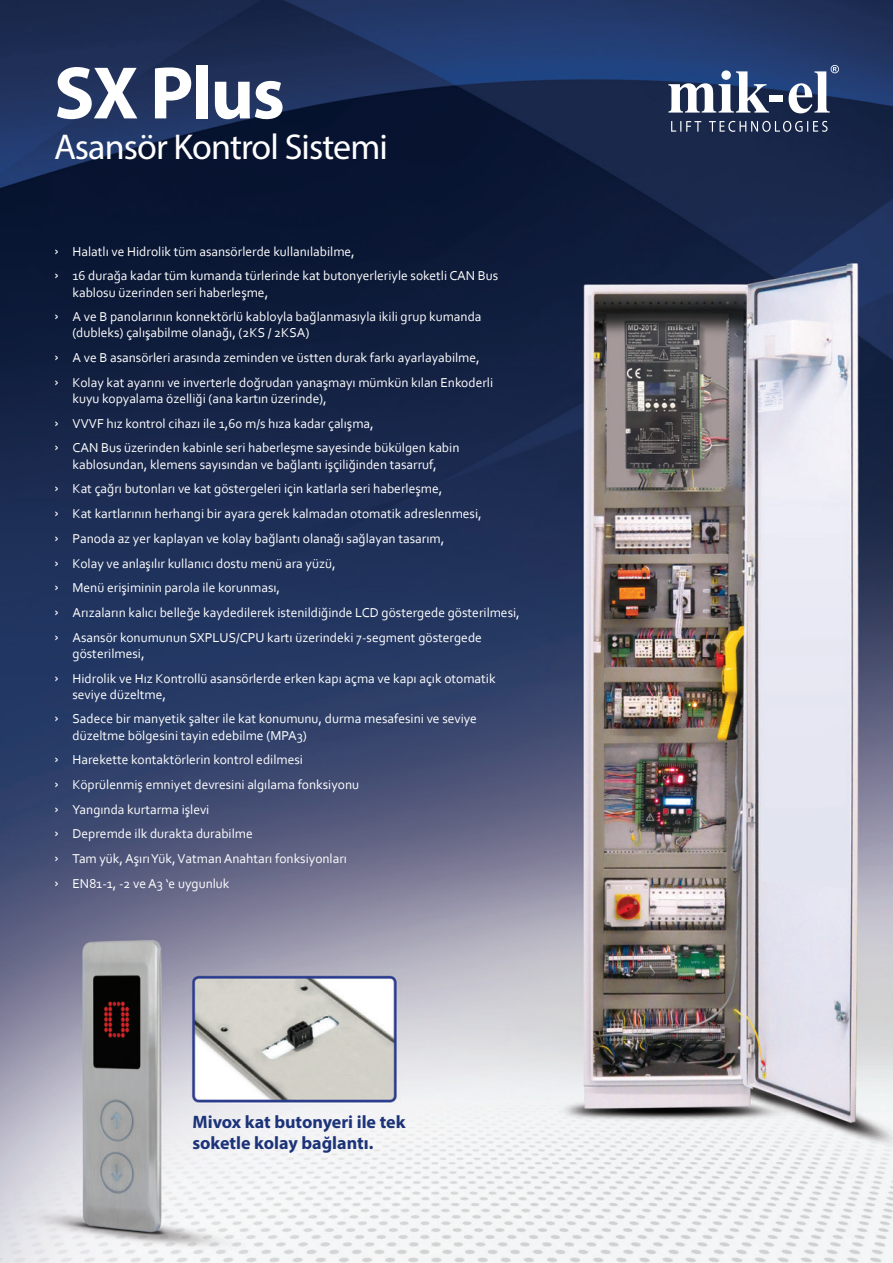
<style>
.page{position:relative;width:893px;height:1263px;background:#fff}
.page>*{position:absolute;margin:0;border:0;box-sizing:border-box;transform-origin:0 0}
.t1{font:700 75px "Myriad Pro";letter-spacing:-.025em;color:#fff}
.t2{font:36px "Myriad Pro";letter-spacing:-.025em;color:#fff}
.t3{font:700 18px/21.6px "Myriad Pro";color:#1c3379}
.t4{font:13.5px/16.2px "Corbel";color:#fff}
.s1{font-family:"Helvetica";font-size:15px}
</style>
<div class="page">
<img style="left:0;top:0;width:893px;height:1263px">
<svg style="left:668px;top:70px;width:101px;height:43px"></svg>
<div style="left:769px;top:95px;width:13px;height:6px;background:#fff"></div>
<svg style="left:789px;top:65px;width:50px;height:48px"></svg>
<svg style="left:671px;top:121px;width:156px;height:11px;background:#495570"></svg>
<p class="t1" style="left:54px;top:44px;width:232px">SX Plus</p>
<p class="t2" style="left:54px;top:125px;width:335px">Asansör Kontrol Sistemi</p>
<p class="t4" style="left:54px;top:243px;width:302px"><span class="s1">›</span> Halatlı ve Hidrolik tüm asansörlerde kullanılabilme,</p>
<p class="t4" style="left:72px;top:267px;width:427px;text-indent:-18px"><span class="s1">›</span> 16 durağa kadar tüm kumanda türlerinde kat butonyerleriyle soketli CAN Bus kablosu üzerinden seri haberleşme,</p>
<p class="t4" style="left:72px;top:308px;width:411px;text-indent:-18px"><span class="s1">›</span> A ve B panolarının konnektörlü kabloyla bağlanmasıyla ikili grup kumanda (dubleks) çalışabilme olanağı, (2KS / 2KSA)</p>
<p class="t4" style="left:54px;top:349px;width:427px"><span class="s1">›</span> A ve B asansörleri arasında zeminden ve üstten durak farkı ayarlayabilme,</p>
<p class="t4" style="left:72px;top:374px;width:422px;text-indent:-18px"><span class="s1">›</span> Kolay kat ayarını ve inverterle doğrudan yanaşmayı mümkün kılan Enkoderli kuyu kopyalama özelliği (ana kartın üzerinde),</p>
<p class="t4" style="left:54px;top:415px;width:321px"><span class="s1">›</span> VVVF hız kontrol cihazı ile 1,60 m/s hıza kadar çalışma,</p>
<p class="t4" style="left:54px;top:440px;width:407px;text-align:center"><span class="s1">›</span> CAN Bus üzerinden kabinle seri haberleşme sayesinde bükülgen kabin kablosundan, klemens sayısından ve bağlantı işçiliğinden tasarruf,</p>
<p class="t4" style="left:54px;top:480px;width:390px"><span class="s1">›</span> Kat çağrı butonları ve kat göstergeleri için katlarla seri haberleşme,</p>
<p class="t4" style="left:54px;top:505px;width:429px"><span class="s1">›</span> Kat kartlarının herhangi bir ayara gerek kalmadan otomatik adreslenmesi,</p>
<p class="t4" style="left:54px;top:530px;width:392px"><span class="s1">›</span> Panoda az yer kaplayan ve kolay bağlantı olanağı sağlayan tasarım,</p>
<p class="t4" style="left:54px;top:555px;width:283px"><span class="s1">›</span> Kolay ve anlaşılır kullanıcı dostu menü ara yüzü,</p>
<p class="t4" style="left:54px;top:579px;width:228px"><span class="s1">›</span> Menü erişiminin parola ile korunması,</p>
<p class="t4" style="left:54px;top:604px;width:467px"><span class="s1">›</span> Arızaların kalıcı belleğe kaydedilerek istenildiğinde LCD göstergede gösterilmesi,</p>
<p class="t4" style="left:72px;top:629px;width:411px;text-indent:-18px"><span class="s1">›</span> Asansör konumunun SXPLUS/CPU kartı üzerindeki 7-segment göstergede gösterilmesi,</p>
<p class="t4" style="left:72px;top:670px;width:425px;text-indent:-18px"><span class="s1">›</span> Hidrolik ve Hız Kontrollü asansörlerde erken kapı açma ve kapı açık otomatik seviye düzeltme,</p>
<p class="t4" style="left:72px;top:710px;width:406px;text-indent:-18px"><span class="s1">›</span> Sadece bir manyetik şalter ile kat konumunu, durma mesafesini ve seviye düzeltme bölgesini tayin edebilme (MPA3)</p>
<p class="t4" style="left:54px;top:751px;width:250px"><span class="s1">›</span> Harekette kontaktörlerin kontrol edilmesi</p>
<p class="t4" style="left:54px;top:776px;width:307px"><span class="s1">›</span> Köprülenmiş emniyet devresini algılama fonksiyonu</p>
<p class="t4" style="left:54px;top:801px;width:157px"><span class="s1">›</span> Yangında kurtarma işlevi</p>
<p class="t4" style="left:54px;top:825px;width:200px"><span class="s1">›</span> Depremde ilk durakta durabilme</p>
<p class="t4" style="left:54px;top:850px;width:295px"><span class="s1">›</span> Tam yük, Aşırı Yük, Vatman Anahtarı fonksiyonları</p>
<p class="t4" style="left:54px;top:875px;width:177px"><span class="s1">›</span> EN81-1, -2 ve A3 ‘e uygunluk</p>
<p class="t3" style="left:192px;top:1110px;width:215px">Mivox kat butonyeri ile tek soketle kolay bağlantı.</p>
</div>
